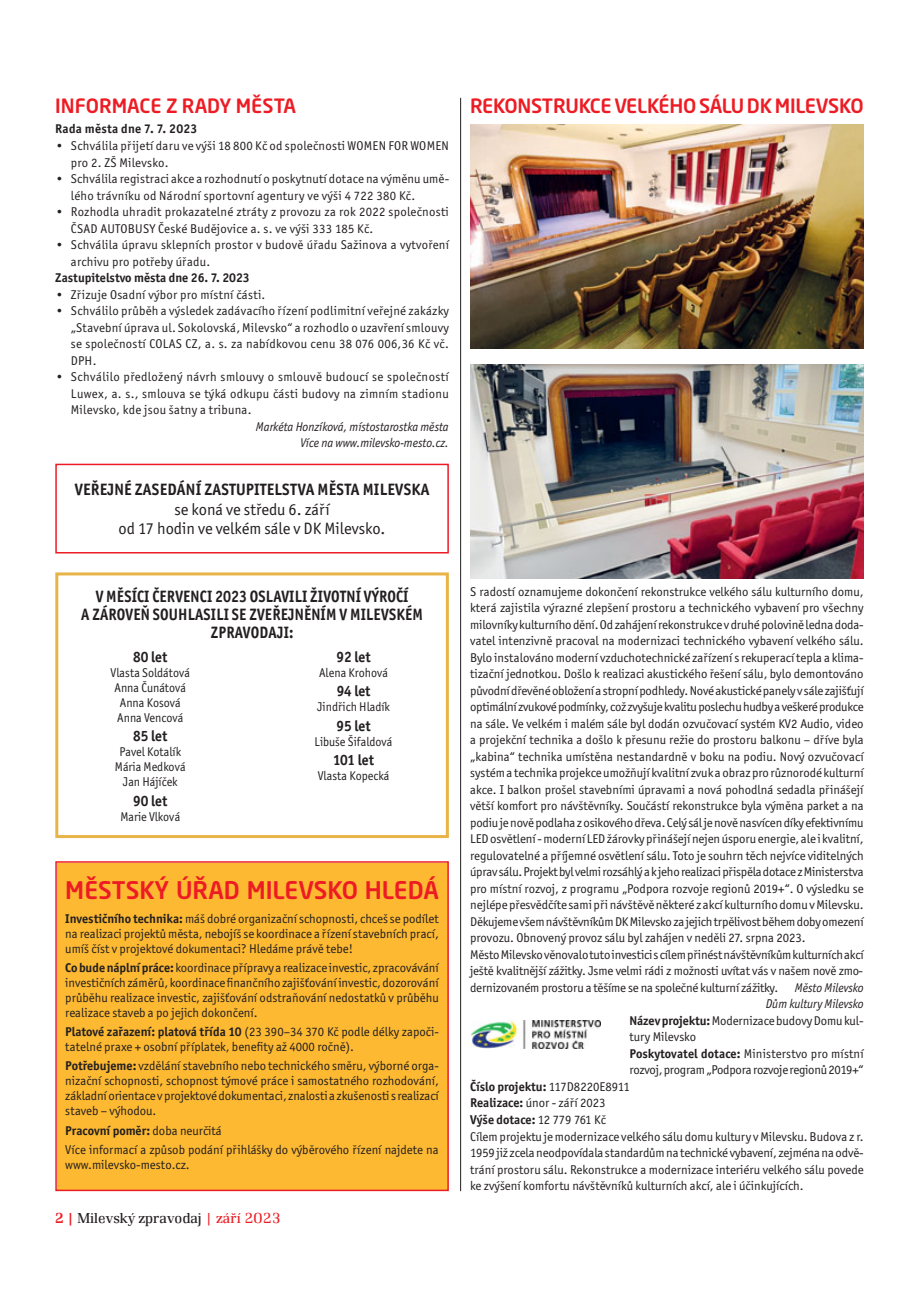
<style>
.page{position:relative;width:919px;height:1289px;background:#fff}
.page>*{position:absolute;margin:0;border:0;box-sizing:border-box;transform-origin:0 0}
.t1{font:500 24px "Neo Sans Pro";color:#ed1c24}
.t2{font:500 19.5px "Neo Sans Pro";letter-spacing:-.015em;color:#ed1c24}
.t3{font:700 16.5px/18px "Officina Sans Itc TOT";letter-spacing:.015em;color:#231f20;text-align:center;scale:.9 1}
.t4{font:16.5px/19.5px "Officina Sans Itc TOT";color:#231f20;text-align:center}
.t5{font:700 16.5px "Officina Sans Itc TOT";letter-spacing:.015em;color:#231f20;scale:.95 1}
.t6{font:700 15px "Officina Sans Itc TOT";color:#231f20;scale:.95 1}
.t7{font:300 15px "Renault TOT";color:#231f20}
.t8{font:12.75px/16.5px "Officina Sans Itc TOT";color:#231f20;text-align:justify}
.t9{font:12.75px/16.5px "Officina Sans Itc TOT";letter-spacing:.02em;color:#231f20}
.t10{font:12.75px/15px "Officina Sans Itc TOT";color:#231f20;text-align:center;scale:.95 1}
.t11{font:italic 12.75px/16.5px "Officina Sans Itc TOT";color:#231f20;text-align:right;scale:.95 1}
.t12{font:700 12.75px "Officina Sans Itc TOT";color:#231f20}
.t13{font:12.75px "Officina Sans Itc TOT";letter-spacing:-.02em;color:#231f20}
.t14{font:700 12.75px "Officina Sans Itc TOT";letter-spacing:.02em;color:#231f20}
.s1{font-weight:700}
.s2{font-weight:500;color:#ed1c24}
.s3{color:#ed1c24}
.s4{font-weight:400}
</style>
<div class="page">
<hr style="left:460px;top:98px;width:1px;height:1093px;background:#231f20">
<div style="left:55px;top:572px;width:394px;height:266px;border:3px solid #e8b347"></div>
<div style="left:55px;top:463px;width:394px;height:90px;border:2px solid #ed1c24"></div>
<img style="left:470px;top:124px;width:393px;height:225px">
<img style="left:470px;top:364px;width:393px;height:214px">
<img style="left:471px;top:1020px;width:129px;height:28px">
<div style="left:57px;top:862px;width:390px;height:327px;background:#fdb932"></div>
<div style="left:55px;top:861px;width:394px;height:330px;border:2px solid #ed1c24"></div>
<h2 class="t2" style="left:55px;top:95px;width:242px">INFORMACE Z RADY MĚSTA</h2>
<p class="t14" style="left:55px;top:122px;width:144px">Rada města dne 7. 7. 2023</p>
<p class="t9" style="left:71px;top:138px;width:379px;text-indent:-16px">• Schválila přijetí daru ve výši 18 800 Kč od společnosti WOMEN FOR WOMEN pro 2. ZŠ Milevsko.</p>
<p class="t8" style="left:71px;top:171px;width:380px;text-indent:-16px">• Schválila registraci akce a rozhodnutí o poskytnutí dotace na výměnu umě&shy;lého trávníku od Národní sportovní agentury ve výši 4 722 380 Kč.</p>
<p class="t9" style="left:71px;top:204px;width:379px;text-indent:-16px">• Rozhodla uhradit prokazatelné ztráty z provozu za rok 2022 společnosti<br>ČSAD AUTOBUSY České Budějovice a. s. ve výši 333 185 Kč.</p>
<p class="t9" style="left:71px;top:237px;width:379px;text-indent:-16px">• Schválila úpravu sklepních prostor v budově úřadu Sažinova a vytvoření archivu pro potřeby úřadu.</p>
<p class="t12" style="left:55px;top:270px;width:196px">Zastupitelstvo města dne 26. 7. 2023</p>
<p class="t9" style="left:55px;top:287px;width:211px">• Zřizuje Osadní výbor pro místní části.</p>
<p class="t8" style="left:71px;top:303px;width:379px;text-indent:-16px">• Schválilo průběh a výsledek zadávacího řízení podlimitní veřejné zakázky „Stavební úprava ul. Sokolovská, Milevsko“ a rozhodlo o uzavření smlouvy se společností COLAS CZ, a. s. za nabídkovou cenu 38 076 006,36 Kč vč.<br>DPH.</p>
<p class="t8" style="left:71px;top:369px;width:379px;text-indent:-16px">• Schválilo předložený návrh smlouvy o smlouvě budoucí se společností Luwex, a. s., smlouva se týká odkupu části budovy na zimním stadionu Milevsko, kde jsou šatny a tribuna.</p>
<p class="t11" style="left:256px;top:419px;width:204px">Markéta Honzíková, místostarostka města<br>Více na www.milevsko-mesto.cz.</p>
<p class="t5" style="left:75px;top:480px;width:375px">VEŘEJNÉ ZASEDÁNÍ ZASTUPITELSTVA MĚSTA MILEVSKA</p>
<p class="t4" style="left:119px;top:500px;width:268px">se koná ve středu 6. září<br>od 17 hodin ve velkém sále v DK Milevsko.</p>
<h2 class="t2" style="left:470px;top:95px;width:395px">REKONSTRUKCE VELKÉHO SÁLU DK MILEVSKO</h2>
<p class="t3" style="left:81px;top:587px;width:381px">V MĚSÍCI ČERVENCI 2023 OSLAVILI ŽIVOTNÍ VÝROČÍ<br>A ZÁROVEŇ SOUHLASILI SE ZVEŘEJNĚNÍM V MILEVSKÉM<br>ZPRAVODAJI:</p>
<p class="t6" style="left:133px;top:648px;width:37px">80 let</p>
<p class="t10" style="left:110px;top:666px;width:85px">Vlasta Soldátová<br>Anna Čunátová<br>Anna Kosová<br>Anna Vencová</p>
<p class="t6" style="left:133px;top:727px;width:37px">85 let</p>
<p class="t10" style="left:115px;top:745px;width:76px">Pavel Kotalík<br>Mária Medková<br>Jan Hájíček</p>
<p class="t6" style="left:133px;top:791px;width:37px">90 let</p>
<p class="t10" style="left:120px;top:809px;width:65px">Marie Vlková</p>
<p class="t6" style="left:336px;top:648px;width:37px">92 let</p>
<p class="t10" style="left:319px;top:666px;width:74px">Alena Krohová</p>
<p class="t6" style="left:336px;top:682px;width:37px">94 let</p>
<p class="t10" style="left:317px;top:700px;width:78px">Jindřich Hladík</p>
<p class="t6" style="left:336px;top:716px;width:37px">95 let</p>
<p class="t10" style="left:314px;top:734px;width:84px">Libuše Šifaldová</p>
<p class="t6" style="left:333px;top:751px;width:44px">101 let</p>
<p class="t10" style="left:318px;top:769px;width:77px">Vlasta Kopecká</p>
<h1 class="t1" style="left:65px;top:876px;width:375px">MĚSTSKÝ ÚŘAD MILEVSKO HLEDÁ</h1>
<p class="t8" style="left:65px;top:911px;width:375px;line-height:15px"><span class="s1">Investičního technika:</span> máš dobré organizační schopnosti, chceš se podílet na realizaci projektů města, nebojíš se koordinace a řízení stavebních prací, umíš číst v projektové dokumentaci? Hledáme právě tebe!</p>
<p class="t8" style="left:65px;top:961px;width:375px;line-height:15px"><span class="s1">Co bude náplní práce:</span> koordinace přípravy a realizace investic, zpracovávání investičních záměrů, koordinace finančního zajišťování investic, dozorování průběhu realizace investic, zajišťování odstraňování nedostatků v průběhu realizace staveb a po jejich dokončení.</p>
<p class="t8" style="left:65px;top:1025px;width:375px;line-height:15px"><span class="s1">Platové zařazení: platová třída 10</span> (23 390–34 370 Kč podle délky započi&shy;tatelné praxe + osobní příplatek, benefity až 4000 ročně).</p>
<p class="t8" style="left:65px;top:1059px;width:375px;line-height:15px"><span class="s1">Potřebujeme:</span> vzdělání stavebního nebo technického směru, výborné orga&shy;nizační schopnosti, schopnost týmové práce i samostatného rozhodování, základní orientace v projektové dokumentaci, znalosti a zkušenosti s realizací staveb – výhodou.</p>
<p class="t8" style="left:65px;top:1121px;width:375px;line-height:19.2px"><span class="s1">Pracovní poměr:</span> doba neurčitá<br>Více informací a způsob podání přihlášky do výběrového řízení najdete na</p>
<p class="t8" style="left:65px;top:1157px;width:126px">www.milevsko-mesto.cz.</p>
<p class="t7" style="left:55px;top:1212px;width:227px"><span class="s2">2 |</span> Milevský zpravodaj <span class="s3">| září 2023</span></p>
<p class="t8" style="left:470px;top:584px;width:395px;text-align:left">S radostí oznamujeme dokončení rekonstrukce velkého sálu kulturního domu, která zajistila výrazné zlepšení prostoru a technického vybavení pro všechny milovníky kulturního dění. Od zahájení rekonstrukce v druhé polovině ledna doda&shy;vatel intenzivně pracoval na modernizaci technického vybavení velkého sálu.<br>Bylo instalováno moderní vzduchotechnické zařízení s rekuperací tepla a klima&shy;tizační jednotkou. Došlo k realizaci akustického řešení sálu, bylo demontováno původní dřevěné obložení a stropní podhledy. Nové akustické panely v sále zajišťují optimální zvukové podmínky, což zvyšuje kvalitu poslechu hudby a veškeré produkce na sále. Ve velkém i malém sále byl dodán ozvučovací systém KV2 Audio, video a projekční technika a došlo k přesunu režie do prostoru balkonu – dříve byla „kabina“ technika umístěna nestandardně v boku na podiu. Nový ozvučovací systém a technika projekce umožňují kvalitní zvuk a obraz pro různorodé kulturní akce. I balkon prošel stavebními úpravami a nová pohodlná sedadla přinášejí větší komfort pro návštěvníky. Součástí rekonstrukce byla výměna parket a na podiu je nově podlaha z osikového dřeva. Celý sál je nově nasvícen díky efektivnímu LED osvětlení - moderní LED žárovky přinášejí nejen úsporu energie, ale i kvalitní, regulovatelné a příjemné osvětlení sálu. Toto je souhrn těch nejvíce viditelných úprav sálu. Projekt byl velmi rozsáhlý a k jeho realizaci přispěla dotace z Ministerstva pro místní rozvoj, z programu „Podpora rozvoje regionů 2019+“. O výsledku se nejlépe přesvědčíte sami při návštěvě některé z akcí kulturního domu v Milevsku.<br>Děkujeme všem návštěvníkům DK Milevsko za jejich trpělivost během doby omezení provozu. Obnovený provoz sálu byl zahájen v neděli 27. srpna 2023.<br>Město Milevsko věnovalo tuto investici scílem přinést návštěvníkům kulturních akcí ještě kvalitnější zážitky. Jsme velmi rádi z možnosti uvítat vás v našem nově zmo&shy;dernizovaném prostoru a těšíme se na společné kulturní zážitky.</p>
<p class="t11" style="left:794px;top:980px;width:74px">Město Milevsko</p>
<p class="t11" style="left:765px;top:996px;width:104px">Dům kultury Milevsko</p>
<p class="t8" style="left:629px;top:1013px;width:236px"><span class="s1">Název projektu:</span> Modernizace budovy Domu kul-</p>
<p class="t8" style="left:629px;top:1029px;width:68px">tury Milevsko</p>
<p class="t8" style="left:629px;top:1046px;width:236px"><span class="s1">Poskytovatel dotace:</span> Ministerstvo pro místní</p>
<p class="t13" style="left:629px;top:1065px;width:236px">rozvoj, program „Podpora rozvoje regionů 2019+“</p>
<p class="t12" style="left:470px;top:1079px;width:161px">Číslo projektu: <span class="s4">117D8220E8911</span></p>
<p class="t8" style="left:470px;top:1095px;width:137px"><span class="s1">Realizace:</span> únor - září 2023</p>
<p class="t12" style="left:470px;top:1112px;width:137px">Výše dotace: <span class="s4">12 779 761 Kč</span></p>
<p class="t8" style="left:470px;top:1128px;width:395px">Cílem projektu je modernizace velkého sálu domu kultury v Milevsku. Budova z r.</p>
<p class="t8" style="left:470px;top:1145px;width:395px">1959 již zcela neodpovídala standardům na technické vybavení, zejména na odvě-</p>
<p class="t8" style="left:470px;top:1161px;width:395px">trání prostoru sálu. Rekonstrukce a modernizace interiéru velkého sálu povede</p>
<p class="t8" style="left:470px;top:1178px;width:335px">ke zvýšení komfortu návštěvníků kulturních akcí, ale i účinkujících.</p>
</div>
